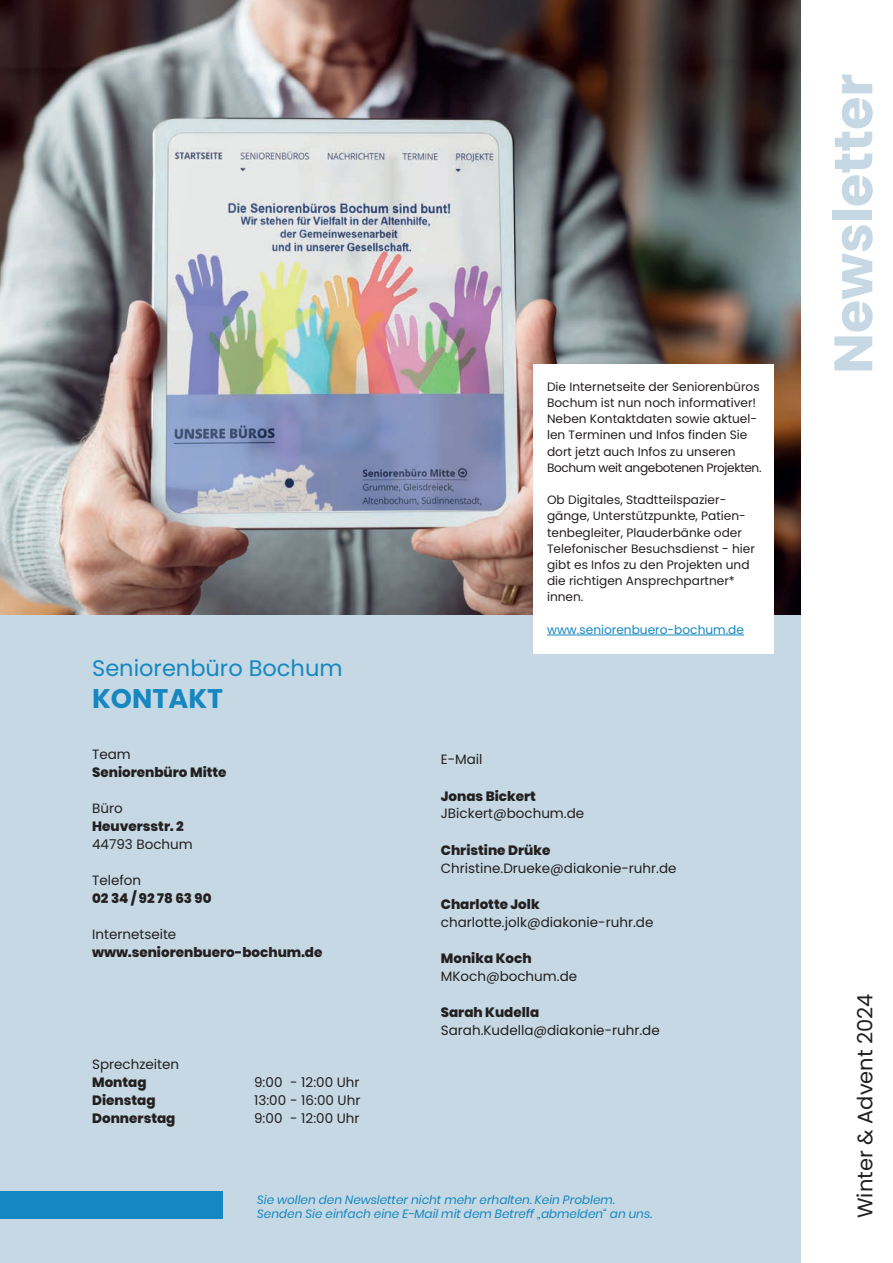
<style>
.page{position:relative;width:893px;height:1263px;background:#fff}
.page>*{position:absolute;margin:0;border:0;box-sizing:border-box;transform-origin:0 0}
.t1{font:700 54px "Poppins";color:#c5d8e3}
.t2{font:700 27px "Poppins";color:#1587c1}
.t3{font:22.5px "Poppins";color:#1587c1}
.t4{font:21px "Poppins";color:#231f20}
.t5{font:13.5px "Poppins";color:#231f20}
.t6{font:800 13.5px "Poppins";color:#231f20}
.t7{font:12.15px/16.2px "Poppins";color:#231f20}
.t8{font:12.15px "Poppins";color:#1587c1}
.t9{font:italic 12px/14.4px "Poppins";color:#1587c1}
</style>
<div class="page">
<div style="left:0;top:0;width:801px;height:1263px;background:#c5d8e3"></div>
<img style="left:0;top:0;width:801px;height:614px">
<div style="left:534px;top:364px;width:240px;height:290px;background:#fff"></div>
<hr style="left:547px;top:635px;width:197px;height:1px;background:#1587c1">
<div style="left:0;top:1191px;width:223px;height:27px;background:#1587c1"></div>
<h3 class="t3" style="left:92px;top:655px;width:252px">Seniorenbüro Bochum</h3>
<h2 class="t2" style="left:92px;top:683px;width:132px">KONTAKT</h2>
<p class="t5" style="left:92px;top:747px;width:40px">Team</p>
<p class="t6" style="left:92px;top:765px;width:136px">Seniorenbüro Mitte</p>
<p class="t5" style="left:92px;top:801px;width:32px">Büro</p>
<p class="t6" style="left:92px;top:819px;width:93px">Heuversstr. 2</p>
<p class="t5" style="left:92px;top:837px;width:102px">44793 Bochum</p>
<p class="t5" style="left:92px;top:873px;width:51px">Telefon</p>
<p class="t6" style="left:92px;top:891px;width:121px">02 34 / 92 78 63 90</p>
<p class="t5" style="left:92px;top:927px;width:86px">Internetseite</p>
<p class="t6" style="left:92px;top:945px;width:232px">www.seniorenbuero-bochum.de</p>
<p class="t5" style="left:92px;top:1056px;width:89px">Sprechzeiten</p>
<p class="t6" style="left:92px;top:1074px;width:56px">Montag</p>
<p class="t5" style="left:254px;top:1074px;width:30px">9:00</p>
<p class="t6" style="left:92px;top:1092px;width:65px">Dienstag</p>
<p class="t5" style="left:254px;top:1092px;width:108px">13:00 - 16:00 Uhr</p>
<p class="t6" style="left:92px;top:1110px;width:85px">Donnerstag</p>
<p class="t5" style="left:254px;top:1110px;width:30px">9:00</p>
<p class="t5" style="left:290px;top:1074px;width:71px">- 12:00 Uhr</p>
<p class="t5" style="left:290px;top:1110px;width:71px">- 12:00 Uhr</p>
<p class="t7" style="left:547px;top:378px;width:216px">Die Internetseite der Seniorenbüros Bochum ist nun noch informativer!<br>Neben Kontaktdaten sowie aktuel&shy;len Terminen und Infos finden Sie dort jetzt auch Infos zu unseren Bochum weit angebotenen Projekten.</p>
<p class="t7" style="left:547px;top:492px;width:209px">Ob Digitales, Stadtteilspazier&shy;gänge, Unterstützpunkte, Patien&shy;tenbegleiter, Plauderbänke oder<br>Telefonischer Besuchsdienst - hier gibt es Infos zu den Projekten und die richtigen Ansprechpartner* innen.</p>
<p class="t8" style="left:547px;top:622px;width:198px">www.seniorenbuero-bochum.de</p>
<p class="t5" style="left:441px;top:752px;width:43px">E-Mail</p>
<p class="t6" style="left:441px;top:788px;width:97px">Jonas Bickert</p>
<p class="t5" style="left:441px;top:806px;width:145px">JBickert@bochum.de</p>
<p class="t6" style="left:441px;top:842px;width:111px">Christine Drüke</p>
<p class="t5" style="left:441px;top:860px;width:237px">Christine.Drueke@diakonie-ruhr.de</p>
<p class="t6" style="left:441px;top:896px;width:100px">Charlotte Jolk</p>
<p class="t5" style="left:441px;top:914px;width:214px">charlotte.jolk@diakonie-ruhr.de</p>
<p class="t6" style="left:441px;top:950px;width:92px">Monika Koch</p>
<p class="t5" style="left:441px;top:968px;width:138px">MKoch@bochum.de</p>
<p class="t6" style="left:441px;top:1004px;width:100px">Sarah Kudella</p>
<p class="t5" style="left:441px;top:1022px;width:220px">Sarah.Kudella@diakonie-ruhr.de</p>
<p class="t9" style="left:257px;top:1192px;width:396px">Sie wollen den Newsletter nicht mehr erhalten. Kein Problem.<br>Senden Sie einfach eine E-Mail mit dem Betreff „abmelden“ an uns.</p>
<h1 class="t1" style="left:822px;top:374px;width:302px;rotate:-90deg">Newsletter</h1>
<h3 class="t4" style="left:853px;top:1218px;width:226px;rotate:-90deg">Winter &amp; Advent 2024</h3>
</div>
